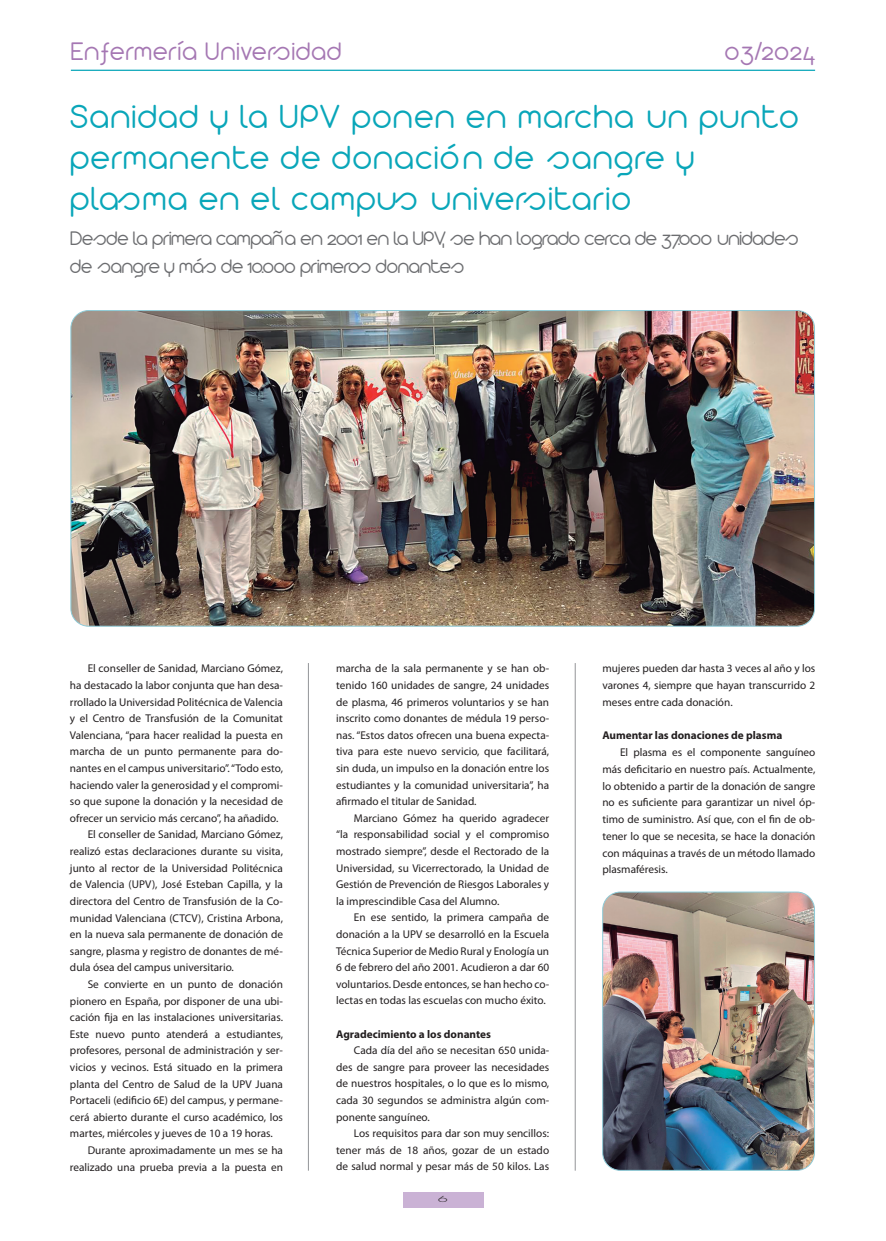
<style>
.page{position:relative;width:886px;height:1241px;background:#fff}
.page>*{position:absolute;margin:0;border:0;box-sizing:border-box;transform-origin:0 0}
.t1{font:300 36.25px/41.2px "Arista 2.0 Alternate";letter-spacing:.05em;color:#09a6b9}
.t2{font:300 27.5px "Arista 2.0 Alternate";letter-spacing:.04em;color:#a577b3}
.t3{font:300 21.25px/27.5px "Arista 2.0 Alternate";letter-spacing:-.01em;color:#6c6d70}
.t4{font:11.25px/16.6px "Myriad Pro";color:#231f20;text-align:justify}
.t5{font:700 11.25px "Myriad Pro";color:#231f20}
.t6{font:300 8.12px "Futura";color:#231f20;scale:2 1}
</style>
<div class="page">
<hr style="left:71px;top:70px;width:744px;height:1px;background:#09a6b9">
<div style="left:403px;top:1192px;width:80px;height:15px;background:#cab2d5"></div>
<hr style="left:308px;top:663px;width:1px;height:507px;background:#939598">
<img style="left:71px;top:310px;width:743px;height:316px">
<hr style="left:575px;top:663px;width:1px;height:507px;background:#939598">
<img style="left:603px;top:893px;width:211px;height:277px">
<div style="left:602px;top:891px;width:213px;height:279px;border:1px solid #8ecbd7;border-radius:18px"></div>
<h2 class="t2" style="left:71px;top:35px;width:272px">Enfermería Universidad</h2>
<h2 class="t2" style="left:725px;top:35px;width:92px">03/2024</h2>
<h1 class="t1" style="left:70px;top:95px;width:730px">Sanidad y la UPV ponen en marcha un punto permanente de donación de sangre y plasma en el campus universitario</h1>
<h3 class="t3" style="left:70px;top:224px;width:730px">Desde la primera campaña en 2001 en la UPV, se han logrado cerca de 37.000 unidades de sangre y más de 10.000 primeros donantes</h3>
<p class="t4" style="left:88px;top:660px;width:197px">El conseller de Sanidad, Marciano Gómez,</p>
<p class="t4" style="left:70px;top:677px;width:215px">ha destacado la labor conjunta que han desa-</p>
<p class="t4" style="left:70px;top:693px;width:214px">rrollado la Universidad Politécnica de Valencia</p>
<p class="t4" style="left:70px;top:710px;width:214px">y el Centro de Transfusión de la Comunitat</p>
<p class="t4" style="left:70px;top:726px;width:214px">Valenciana, “para hacer realidad la puesta en</p>
<p class="t4" style="left:70px;top:743px;width:214px">marcha de un punto permanente para do-</p>
<p class="t4" style="left:70px;top:760px;width:215px">nantes en el campus universitario”. “Todo esto,</p>
<p class="t4" style="left:70px;top:776px;width:214px">haciendo valer la generosidad y el compromi-</p>
<p class="t4" style="left:70px;top:793px;width:214px">so que supone la donación y la necesidad de</p>
<p class="t4" style="left:70px;top:809px;width:210px">ofrecer un servicio más cercano”, ha añadido.</p>
<p class="t4" style="left:88px;top:826px;width:197px">El conseller de Sanidad, Marciano Gómez,</p>
<p class="t4" style="left:70px;top:843px;width:214px">realizó estas declaraciones durante su visita,</p>
<p class="t4" style="left:70px;top:859px;width:214px">junto al rector de la Universidad Politécnica</p>
<p class="t4" style="left:70px;top:876px;width:214px">de Valencia (UPV), José Esteban Capilla, y la</p>
<p class="t4" style="left:70px;top:892px;width:214px">directora del Centro de Transfusión de la Co-</p>
<p class="t4" style="left:70px;top:909px;width:215px">munidad Valenciana (CTCV), Cristina Arbona,</p>
<p class="t4" style="left:70px;top:926px;width:214px">en la nueva sala permanente de donación de</p>
<p class="t4" style="left:70px;top:942px;width:214px">sangre, plasma y registro de donantes de mé-</p>
<p class="t4" style="left:70px;top:959px;width:165px">dula ósea del campus universitario.</p>
<p class="t4" style="left:88px;top:975px;width:197px">Se convierte en un punto de donación</p>
<p class="t4" style="left:70px;top:992px;width:215px">pionero en España, por disponer de una ubi-</p>
<p class="t4" style="left:70px;top:1009px;width:215px">cación fija en las instalaciones universitarias.</p>
<p class="t4" style="left:70px;top:1025px;width:215px">Este nuevo punto atenderá a estudiantes,</p>
<p class="t4" style="left:70px;top:1042px;width:214px">profesores, personal de administración y ser-</p>
<p class="t4" style="left:70px;top:1058px;width:214px">vicios y vecinos. Está situado en la primera</p>
<p class="t4" style="left:70px;top:1075px;width:214px">planta del Centro de Salud de la UPV Juana</p>
<p class="t4" style="left:70px;top:1092px;width:214px">Portaceli (edificio 6E) del campus, y permane-</p>
<p class="t4" style="left:70px;top:1108px;width:214px">cerá abierto durante el curso académico, los</p>
<p class="t4" style="left:70px;top:1125px;width:204px">martes, miércoles y jueves de 10 a 19 horas.</p>
<p class="t4" style="left:88px;top:1141px;width:197px">Durante aproximadamente un mes se ha</p>
<p class="t4" style="left:70px;top:1158px;width:215px">realizado una prueba previa a la puesta en</p>
<p class="t4" style="left:336px;top:660px;width:215px">marcha de la sala permanente y se han ob&shy;tenido 160 unidades de sangre, 24 unidades de plasma, 46 primeros voluntarios y se han inscrito como donantes de médula 19 perso&shy;nas. “Estos datos ofrecen una buena expecta&shy;tiva para este nuevo servicio, que facilitará, sin duda, un impulso en la donación entre los estudiantes y la comunidad universitaria”, ha afirmado el titular de Sanidad.</p>
<p class="t4" style="left:336px;top:809px;width:215px;text-indent:18px">Marciano Gómez ha querido agradecer “la responsabilidad social y el compromiso mostrado siempre”, desde el Rectorado de la Universidad, su Vicerrectorado, la Unidad de Gestión de Prevención de Riesgos Laborales y la imprescindible Casa del Alumno.</p>
<p class="t4" style="left:336px;top:909px;width:215px;text-indent:18px">En ese sentido, la primera campaña de donación a la UPV se desarrolló en la Escuela Técnica Superior de Medio Rural y Enología un 6 de febrero del año 2001. Acudieron a dar 60 voluntarios. Desde entonces, se han hecho co&shy;lectas en todas las escuelas con mucho éxito.</p>
<p class="t5" style="left:336px;top:1027px;width:156px">Agradecimiento a los donantes</p>
<p class="t4" style="left:336px;top:1042px;width:215px;text-indent:18px">Cada día del año se necesitan 650 unida&shy;des de sangre para proveer las necesidades de nuestros hospitales, o lo que es lo mismo, cada 30 segundos se administra algún com&shy;ponente sanguíneo.</p>
<p class="t4" style="left:336px;top:1125px;width:215px;text-indent:18px">Los requisitos para dar son muy sencillos: tener más de 18 años, gozar de un estado de salud normal y pesar más de 50 kilos. Las</p>
<p class="t6" style="left:438px;top:1193px;width:7px">6</p>
<p class="t4" style="left:602px;top:660px;width:215px">mujeres pueden dar hasta 3 veces al año y los varones 4, siempre que hayan transcurrido 2 meses entre cada donación.</p>
<p class="t5" style="left:602px;top:729px;width:181px">Aumentar las donaciones de plasma</p>
<p class="t4" style="left:602px;top:744px;width:215px;text-indent:18px">El plasma es el componente sanguíneo más deficitario en nuestro país. Actualmente, lo obtenido a partir de la donación de sangre no es suficiente para garantizar un nivel óp&shy;timo de suministro. Así que, con el fin de ob&shy;tener lo que se necesita, se hace la donación con máquinas a través de un método llamado plasmaféresis.</p>
</div>
